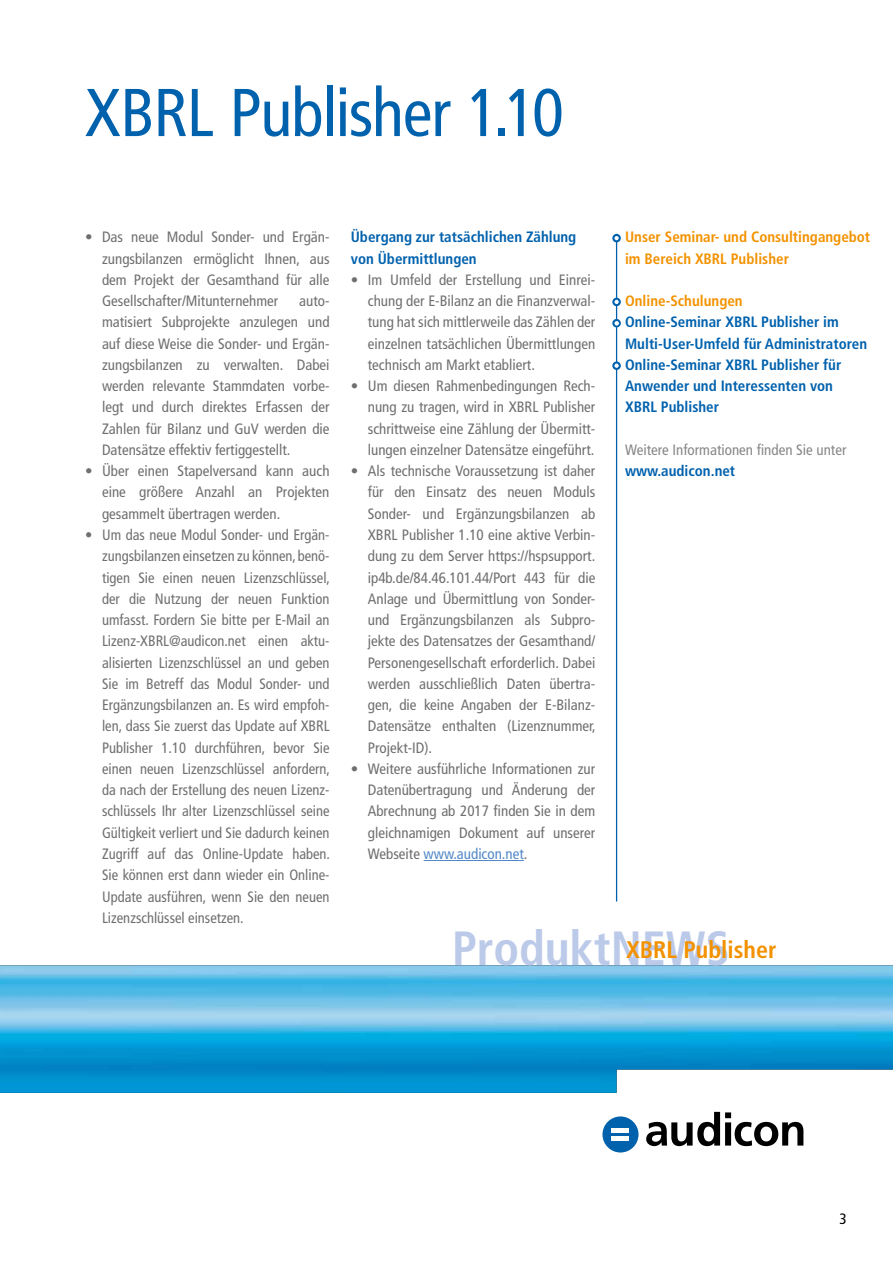
<style>
.page{position:relative;width:893px;height:1263px;background:#fff}
.page>*{position:absolute;margin:0;border:0;box-sizing:border-box;transform-origin:0 0}
.t1{font:condensed 67.5px "Frutiger LT Std";letter-spacing:-.015em;color:#0061ad}
.t2{font:700 condensed 48px "Frutiger LT Std";color:#bccae9}
.t3{font:700 condensed 24px "Frutiger LT Std";color:#f39200}
.t4{font:condensed 15px/21.3px "Frutiger LT Std";color:#706f6f;text-align:justify}
.t5{font:700 condensed 15px/21.3px "Frutiger LT Std";color:#0061ad}
.t6{font:700 condensed 15px/21.3px "Frutiger LT Std";color:#f39200}
.t7{font:condensed 15px "Frutiger LT Std";color:#878787}
.t8{font:condensed 15px "Frutiger LT Std";color:#000}
.s1{color:#5389c8}
</style>
<div class="page">
<hr style="left:616px;top:234px;width:1px;height:667px;background:#0061ad">
<img style="left:0;top:965px;width:893px;height:128px">
<svg style="left:612px;top:234px;width:9px;height:8px"></svg>
<svg style="left:614px;top:236px;width:5px;height:4px"></svg>
<svg style="left:612px;top:298px;width:9px;height:8px"></svg>
<svg style="left:614px;top:300px;width:5px;height:4px"></svg>
<svg style="left:612px;top:361px;width:9px;height:9px"></svg>
<svg style="left:614px;top:364px;width:5px;height:4px"></svg>
<svg style="left:646px;top:1112px;width:157px;height:34px"></svg>
<div style="left:602px;top:1116px;width:36px;height:36px;background:#0061ad;border-radius:50%"></div>
<div style="left:612px;top:1128px;width:17px;height:5px;background:#fff"></div>
<div style="left:612px;top:1136px;width:17px;height:5px;background:#fff"></div>
<svg style="left:612px;top:319px;width:9px;height:8px"></svg>
<svg style="left:614px;top:321px;width:5px;height:5px"></svg>
<hr style="left:424px;top:860px;width:100px;height:1px;background:#5389c8">
<h1 class="t1" style="left:85px;top:73px;width:480px">XBRL Publisher 1.10</h1>
<p class="t4" style="left:102px;top:227px;width:229px;text-indent:-17px">• Das neue Modul Sonder- und Ergän&shy;zungsbilanzen ermöglicht Ihnen, aus dem Projekt der Gesamthand für alle Gesellschafter/Mitunternehmer</p>
<p class="t4" style="left:102px;top:290px;width:229px;text-indent:197px">auto&shy;matisiert Subprojekte anzulegen und auf diese Weise die Sonder- und Ergän&shy;zungsbilanzen zu verwalten. Dabei werden relevante Stammdaten vorbe&shy;legt und durch direktes Erfassen der Zahlen für Bilanz und GuV werden die Datensätze effektiv fertiggestellt.</p>
<p class="t4" style="left:102px;top:460px;width:229px;text-indent:-17px">• Über einen Stapelversand kann auch eine größere Anzahl an Projekten gesammelt übertragen werden.</p>
<p class="t4" style="left:102px;top:524px;width:230px;text-indent:-17px">• Um das neue Modul Sonder- und Ergän&shy;zungsbilanzen einsetzen zu können, benö&shy;tigen Sie einen neuen Lizenzschlüssel, der die Nutzung der neuen Funktion umfasst. Fordern Sie bitte per E-Mail an Lizenz-XBRL@audicon.net einen aktu&shy;alisierten Lizenzschlüssel an und geben Sie im Betreff das Modul Sonder- und Ergänzungsbilanzen an. Es wird empfoh&shy;len, dass Sie zuerst das Update auf XBRL Publisher 1.10 durchführen, bevor Sie einen neuen Lizenzschlüssel anfordern, da nach der Erstellung des neuen Lizenz&shy;schlüssels Ihr alter Lizenzschlüssel seine Gültigkeit verliert und Sie dadurch keinen Zugriff auf das Online-Update haben.<br>Sie können erst dann wieder ein Online-Update ausführen, wenn Sie den neuen Lizenzschlüssel einsetzen.</p>
<p class="t5" style="left:351px;top:227px;width:227px">Übergang zur tatsächlichen Zählung von Übermittlungen</p>
<p class="t4" style="left:368px;top:269px;width:229px;text-indent:-17px">• Im Umfeld der Erstellung und Einrei&shy;chung der E-Bilanz an die Finanzverwal&shy;tung hat sich mittlerweile das Zählen der einzelnen tatsächlichen Übermittlungen technisch am Markt etabliert.</p>
<p class="t4" style="left:368px;top:375px;width:229px;text-indent:-17px">• Um diesen Rahmenbedingungen Rech&shy;nung zu tragen, wird in XBRL Publisher schrittweise eine Zählung der Übermitt&shy;lungen einzelner Datensätze eingeführt.</p>
<p class="t4" style="left:368px;top:460px;width:230px;text-indent:-17px">• Als technische Voraussetzung ist daher für den Einsatz des neuen Moduls Sonder- und Ergänzungsbilanzen ab XBRL Publisher 1.10 eine aktive Verbin&shy;dung zu dem Server https://hspsupport. ip4b.de/84.46.101.44/Port 443 für die Anlage und Übermittlung von Sonder&shy;und Ergänzungsbilanzen als Subpro&shy;jekte des Datensatzes der Gesamthand/ Personengesellschaft erforderlich. Dabei werden ausschließlich Daten übertra&shy;gen, die keine Angaben der E-Bilanz-Datensätze enthalten (Lizenznummer, Projekt-ID).</p>
<p class="t4" style="left:368px;top:758px;width:229px;text-indent:-17px">• Weitere ausführliche Informationen zur Datenübertragung und Änderung der Abrechnung ab 2017 finden Sie in dem gleichnamigen Dokument auf unserer Webseite <span class="s1">www.audicon.net</span>.</p>
<p class="t6" style="left:625px;top:227px;width:247px">Unser Seminar- und Consultingangebot im Bereich XBRL Publisher</p>
<p class="t6" style="left:625px;top:290px;width:119px">Online-Schulungen</p>
<p class="t5" style="left:625px;top:312px;width:244px">Online-Seminar XBRL Publisher im<br>Multi-User-Umfeld für Administratoren<br>Online-Seminar XBRL Publisher für<br>Anwender und Interessenten von<br>XBRL Publisher</p>
<p class="t7" style="left:625px;top:441px;width:223px">Weitere Informationen finden Sie unter</p>
<p class="t5" style="left:625px;top:460px;width:112px">www.audicon.net</p>
<h2 class="t2" style="left:452px;top:920px;width:279px">ProduktNEWS</h2>
<h3 class="t3" style="left:626px;top:935px;width:152px">XBRL Publisher</h3>
<p class="t8" style="left:839px;top:1210px;width:9px">3</p>
</div>
